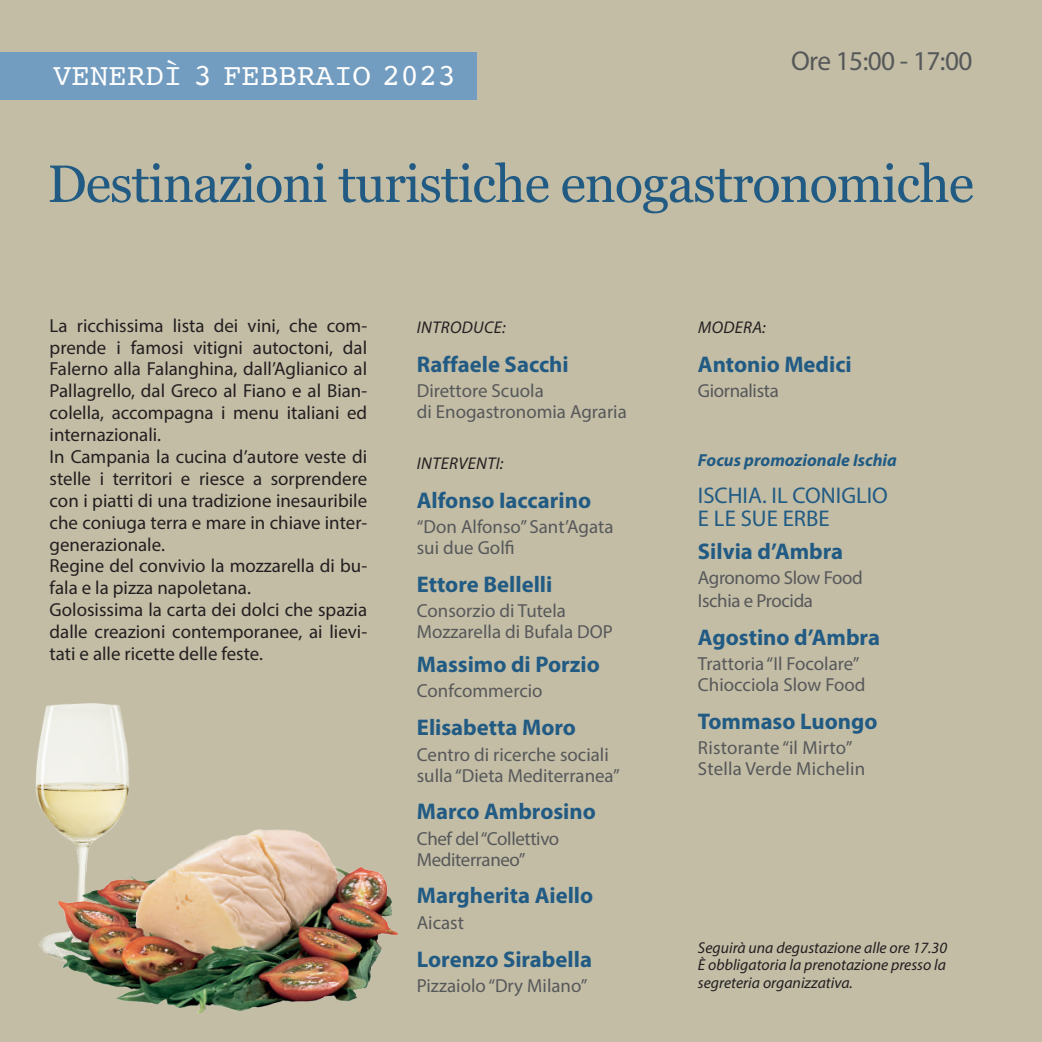
<style>
.page{position:relative;width:1042px;height:1042px;background:#c3bda6}
.page>*{position:absolute;margin:0;border:0;box-sizing:border-box;transform-origin:0 0}
.t1{font:52.5px "Georgia";letter-spacing:-.02em;color:#215b84}
.t2{font:30.8px "Courier";color:#fff}
.t3{font:27.3px "Myriad Pro";letter-spacing:-.02em;color:#57585a}
.t4{font:700 22.75px "Myriad Pro";color:#215b84}
.t5{font:22.75px/22.8px "Myriad Pro";color:#215b84}
.t6{font:18.9px/21.9px "Myriad Pro";color:#231f20}
.t7{font:18.9px/20.8px "Myriad Pro";color:#57585a}
.t8{font:18.9px/20.8px "Myriad Pro";letter-spacing:-.02em;color:#57585a}
.t9{font:italic 700 17.5px "Myriad Pro";color:#215b84}
.t10{font:italic 16.97px "Myriad Pro";letter-spacing:.02em;color:#231f20}
.t11{font:italic 15.75px/17.5px "Myriad Pro";color:#231f20;text-align:justify}
</style>
<div class="page">
<div style="left:0;top:52px;width:476px;height:48px;background:#739dc0"></div>
<img style="left:36px;top:703px;width:93px;height:80px">
<img style="left:35px;top:783px;width:362px;height:230px">
<h2 class="t2" style="left:53px;top:52px;width:404px">VENERDÌ 3 FEBBRAIO 2023</h2>
<h3 class="t3" style="left:791px;top:44px;width:183px">Ore 15:00 - 17:00</h3>
<h1 class="t1" style="left:47px;top:145px;width:928px">Destinazioni turistiche enogastronomiche</h1>
<p class="t6" style="left:50px;top:314px;width:319px">La ricchissima lista dei vini, che com&shy;prende i famosi vitigni autoctoni, dal Falerno alla Falanghina, dall’Aglianico al Pallagrello, dal Greco al Fiano e al Bian&shy;colella, accompagna i menu italiani ed internazionali.<br>In Campania la cucina d’autore veste di stelle i territori e riesce a sorprendere con i piatti di una tradizione inesauribile che coniuga terra e mare in chiave inter&shy;generazionale.<br>Regine del convivio la mozzarella di bu&shy;fala e la pizza napoletana.<br>Golosissima la carta dei dolci che spazia dalle creazioni contemporanee, ai lievi&shy;tati e alle ricette delle feste.</p>
<p class="t10" style="left:417px;top:317px;width:90px">INTRODUCE:</p>
<p class="t4" style="left:417px;top:349px;width:153px">Raffaele Sacchi</p>
<p class="t7" style="left:417px;top:380px;width:211px">Direttore Scuola<br>di Enogastronomia Agraria</p>
<p class="t10" style="left:417px;top:453px;width:88px">INTERVENTI:</p>
<p class="t4" style="left:417px;top:485px;width:176px">Alfonso Iaccarino</p>
<p class="t7" style="left:417px;top:516px;width:198px">“Don Alfonso” Sant’Agata sui due Golfi</p>
<p class="t4" style="left:417px;top:569px;width:137px">Ettore Bellelli</p>
<p class="t7" style="left:417px;top:600px;width:197px">Consorzio di Tutela<br>Mozzarella di Bufala DOP</p>
<p class="t4" style="left:417px;top:649px;width:185px">Massimo di Porzio</p>
<p class="t7" style="left:417px;top:680px;width:127px">Confcommercio</p>
<p class="t4" style="left:417px;top:712px;width:161px">Elisabetta Moro</p>
<p class="t7" style="left:417px;top:743px;width:204px">Centro di ricerche sociali sulla “Dieta Mediterranea”</p>
<p class="t4" style="left:417px;top:796px;width:181px">Marco Ambrosino</p>
<p class="t8" style="left:417px;top:828px;width:144px">Chef del “Collettivo<br>Mediterraneo”</p>
<p class="t4" style="left:417px;top:880px;width:178px">Margherita Aiello</p>
<p class="t7" style="left:417px;top:912px;width:49px">Aicast</p>
<p class="t4" style="left:417px;top:944px;width:177px">Lorenzo Sirabella</p>
<p class="t7" style="left:417px;top:975px;width:172px">Pizzaiolo “Dry Milano”</p>
<p class="t10" style="left:698px;top:317px;width:69px">MODERA:</p>
<p class="t4" style="left:698px;top:349px;width:155px">Antonio Medici</p>
<p class="t8" style="left:698px;top:380px;width:82px">Giornalista</p>
<p class="t9" style="left:698px;top:450px;width:200px">Focus promozionale Ischia</p>
<p class="t5" style="left:698px;top:484px;width:191px">ISCHIA. IL CONIGLIO<br>E LE SUE ERBE</p>
<p class="t4" style="left:698px;top:536px;width:147px">Silvia d’Ambra</p>
<p class="t8" style="left:698px;top:566px;width:166px;line-height:22.8px">Agronomo Slow Food<br>Ischia e Procida</p>
<p class="t4" style="left:698px;top:622px;width:183px">Agostino d’Ambra</p>
<p class="t7" style="left:698px;top:653px;width:169px">Trattoria “Il Focolare”<br>Chiocciola Slow Food</p>
<p class="t4" style="left:698px;top:706px;width:181px">Tommaso Luongo</p>
<p class="t7" style="left:698px;top:737px;width:169px">Ristorante “il Mirto”<br>Stella Verde Michelin</p>
<p class="t11" style="left:698px;top:938px;width:251px">Seguirà una degustazione alle ore 17.30<br>È obbligatoria la prenotazione presso la segreteria organizzativa.</p>
</div>
